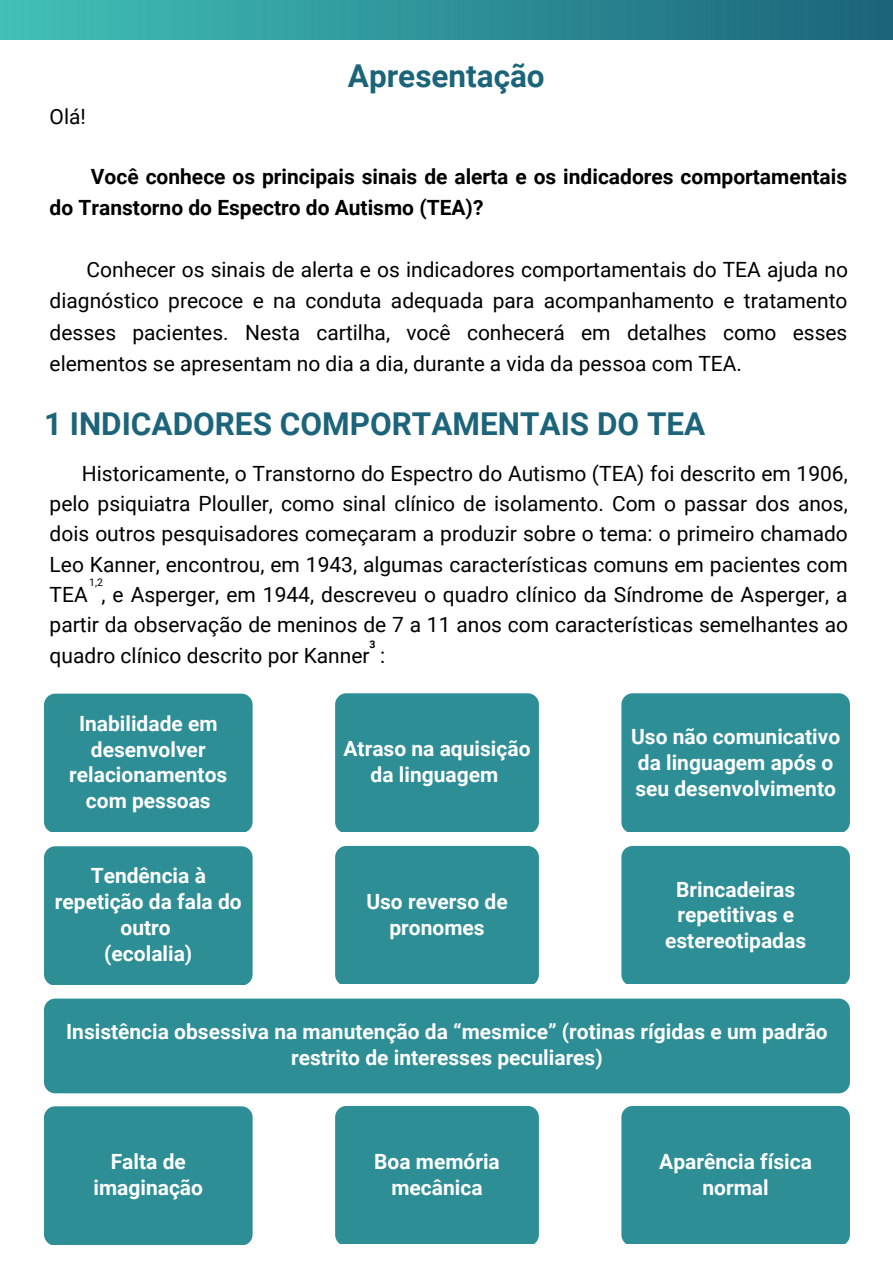
<style>
.page{position:relative;width:893px;height:1264px;background:#fff}
.page>*{position:absolute;margin:0;border:0;box-sizing:border-box;transform-origin:0 0}
.t1{font:700 31.5px "Roboto";color:#1b647a}
.t2{font:21px/30.3px "Roboto";color:#000;text-align:justify}
.t3{font:700 21px/25.8px "Roboto";color:#fff;text-align:center}
.t4{font:700 21px/30.3px "Roboto";color:#000}
.t5{font:10.5px "Roboto";color:#000}
.t6{font:700 10.5px "Roboto";color:#000}
</style>
<div class="page">
<img style="left:0;top:0;width:892px;height:39px">
<div style="left:44px;top:693px;width:208px;height:138px;background:#2d8e96;border-radius:11px"></div>
<div style="left:335px;top:693px;width:204px;height:138px;background:#2d8e96"></div>
<div style="left:621px;top:693px;width:228px;height:138px;background:#2d8e96"></div>
<div style="left:44px;top:846px;width:208px;height:138px;background:#2d8e96;border-radius:11px"></div>
<div style="left:335px;top:846px;width:204px;height:138px;background:#2d8e96"></div>
<div style="left:621px;top:846px;width:228px;height:138px;background:#2d8e96"></div>
<div style="left:44px;top:998px;width:805px;height:95px;background:#2d8e96;border-radius:11px"></div>
<div style="left:44px;top:1106px;width:208px;height:138px;background:#2d8e96;border-radius:11px"></div>
<div style="left:335px;top:1106px;width:204px;height:137px;background:#2d8e96"></div>
<div style="left:621px;top:1106px;width:228px;height:137px;background:#2d8e96"></div>
<p class="t2" style="left:50px;top:101px;width:38px">Olá!</p>
<h1 class="t1" style="left:348px;top:58px;width:198px">Apresentação</h1>
<p class="t4" style="left:50px;top:162px;width:799px;text-indent:41px">Você conhece os principais sinais de alerta e os indicadores comportamentais do Transtorno do Espectro do Autismo (TEA)?</p>
<p class="t2" style="left:50px;top:254px;width:799px;line-height:31.5px;text-indent:37px">Conhecer os sinais de alerta e os indicadores comportamentais do TEA ajuda no diagnóstico precoce e na conduta adequada para acompanhamento e tratamento desses pacientes. Nesta cartilha, você conhecerá em detalhes como esses elementos se apresentam no dia a dia, durante a vida da pessoa com TEA.</p>
<h1 class="t1" style="left:44px;top:406px;width:662px">1 INDICADORES COMPORTAMENTAIS DO TEA</h1>
<p class="t2" style="left:50px;top:458px;width:799px;text-indent:32px">Historicamente, o Transtorno do Espectro do Autismo (TEA) foi descrito em 1906, pelo psiquiatra Plouller, como sinal clínico de isolamento. Com o passar dos anos, dois outros pesquisadores começaram a produzir sobre o tema: o primeiro chamado Leo Kanner, encontrou, em 1943, algumas características comuns em pacientes com TEA , e Asperger, em 1944, descreveu o quadro clínico da Síndrome de Asperger, a partir da observação de meninos de 7 a 11 anos com características semelhantes ao quadro clínico descrito por Kanner :</p>
<p class="t5" style="left:89px;top:576px;width:15px">1,2</p>
<p class="t6" style="left:369px;top:638px;width:8px">3</p>
<p class="t3" style="left:69px;top:710px;width:160px">Inabilidade em desenvolver relacionamentos com pessoas</p>
<p class="t3" style="left:55px;top:863px;width:188px">Tendência à repetição da fala do outro<br>(ecolalia)</p>
<p class="t3" style="left:343px;top:736px;width:188px">Atraso na aquisição da linguagem</p>
<p class="t3" style="left:366px;top:888px;width:143px">Uso reverso de pronomes</p>
<p class="t3" style="left:631px;top:723px;width:210px;text-align:left">Uso não comunicativo da linguagem após o seu desenvolvimento</p>
<p class="t3" style="left:665px;top:876px;width:142px">Brincadeiras repetitivas e estereotipadas</p>
<p class="t3" style="left:66px;top:1018px;width:763px">Insistência obsessiva na manutenção da “mesmice” (rotinas rígidas e um padrão restrito de interesses peculiares)</p>
<p class="t3" style="left:93px;top:1149px;width:111px">Falta de imaginação</p>
<p class="t3" style="left:374px;top:1148px;width:127px">Boa memória mecânica</p>
<p class="t3" style="left:659px;top:1148px;width:154px">Aparência física normal</p>
</div>
